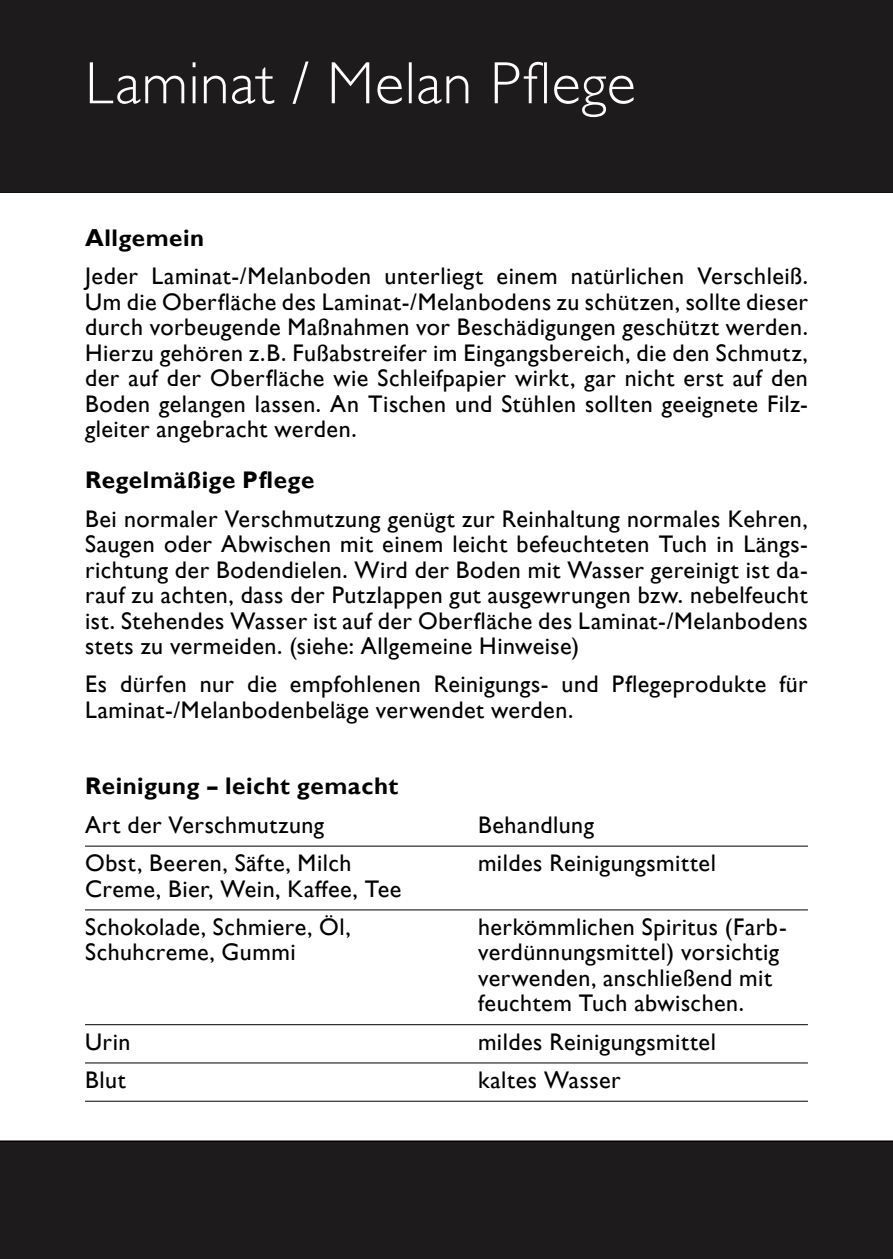
<style>
.page{position:relative;width:893px;height:1259px;background:#fff}
.page>*{position:absolute;margin:0;border:0;box-sizing:border-box;transform-origin:0 0}
.t1{font:300 60px "Gill Sans";letter-spacing:.015em;color:#fff}
.t2{font:24px/25.5px "Gill Sans";letter-spacing:.02em;color:#000;text-align:justify}
.t3{font:700 24px "Gill Sans";letter-spacing:.02em;color:#000}
</style>
<div class="page">
<hr style="left:85px;top:909px;width:723px;height:1px;background:#000">
<hr style="left:85px;top:1062px;width:723px;height:1px;background:#000">
<hr style="left:85px;top:1100px;width:723px;height:1px;background:#000">
<hr style="left:85px;top:1024px;width:723px;height:1px;background:#000">
<hr style="left:85px;top:845px;width:723px;height:1px;background:#000">
<hr style="left:0;top:190px;width:893px;height:3px;background:#000">
<hr style="left:0;top:1140px;width:893px;height:3px;background:#000">
<div style="left:0;top:0;width:893px;height:191px;background:#1e1b1d"></div>
<div style="left:0;top:1142px;width:893px;height:117px;background:#1e1b1d"></div>
<p class="t1" style="left:85px;top:49px;width:552px">Laminat / Melan Pflege</p>
<p class="t3" style="left:85px;top:224px;width:121px">Allgemein</p>
<p class="t2" style="left:85px;top:263px;width:724px">Jeder Laminat-/Melanboden unterliegt einem natürlichen Verschleiß.<br>Um die Oberfläche des Laminat-/Melanbodens zu schützen, sollte dieser durch vorbeugende Maßnahmen vor Beschädigungen geschützt werden.<br>Hierzu gehören z.B. Fußabstreifer im Eingangsbereich, die den Schmutz, der auf der Oberfläche wie Schleifpapier wirkt, gar nicht erst auf den Boden gelangen lassen. An Tischen und Stühlen sollten geeignete Filz&shy;gleiter angebracht werden.</p>
<p class="t3" style="left:85px;top:466px;width:231px">Regelmäßige Pflege</p>
<p class="t2" style="left:85px;top:506px;width:724px">Bei normaler Verschmutzung genügt zur Reinhaltung normales Kehren, Saugen oder Abwischen mit einem leicht befeuchteten Tuch in Längs&shy;richtung der Bodendielen. Wird der Boden mit Wasser gereinigt ist da&shy;rauf zu achten, dass der Putzlappen gut ausgewrungen bzw. nebelfeucht ist. Stehendes Wasser ist auf der Oberfläche des Laminat-/Melanbodens stets zu vermeiden. (siehe: Allgemeine Hinweise)</p>
<p class="t2" style="left:85px;top:671px;width:724px">Es dürfen nur die empfohlenen Reinigungs- und Pflegeprodukte für<br>Laminat-/Melanbodenbeläge verwendet werden.</p>
<p class="t3" style="left:85px;top:772px;width:315px">Reinigung – leicht gemacht</p>
<p class="t2" style="left:85px;top:812px;width:241px">Art der Verschmutzung</p>
<p class="t2" style="left:478px;top:812px;width:117px">Behandlung</p>
<p class="t2" style="left:85px;top:850px;width:268px">Obst, Beeren, Säfte, Milch</p>
<p class="t2" style="left:478px;top:850px;width:239px">mildes Reinigungsmittel</p>
<p class="t2" style="left:85px;top:875px;width:318px">Creme, Bier, Wein, Kaffee, Tee</p>
<p class="t2" style="left:85px;top:914px;width:267px">Schokolade, Schmiere, Öl,</p>
<p class="t2" style="left:478px;top:914px;width:310px">herkömmlichen Spiritus (Farb-</p>
<p class="t2" style="left:85px;top:939px;width:212px">Schuhcreme, Gummi</p>
<p class="t2" style="left:478px;top:939px;width:303px">verdünnungsmittel) vorsichtig</p>
<p class="t2" style="left:478px;top:965px;width:295px">verwenden, anschließend mit</p>
<p class="t2" style="left:478px;top:990px;width:268px">feuchtem Tuch abwischen.</p>
<p class="t2" style="left:85px;top:1028px;width:47px">Urin</p>
<p class="t2" style="left:478px;top:1028px;width:239px">mildes Reinigungsmittel</p>
<p class="t2" style="left:85px;top:1067px;width:42px">Blut</p>
<p class="t2" style="left:478px;top:1067px;width:144px">kaltes Wasser</p>
</div>
